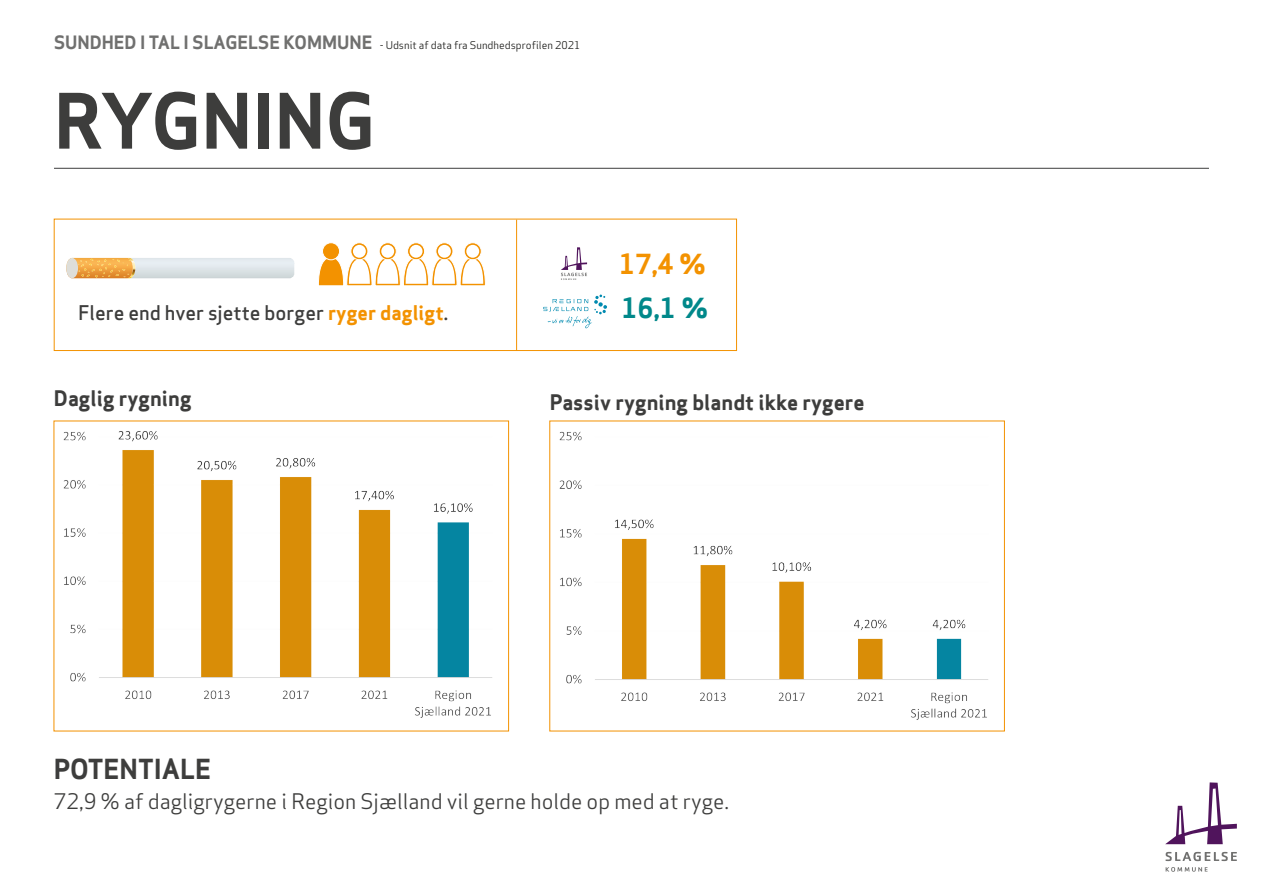
<style>
.page{position:relative;width:1263px;height:893px;background:#fff}
.page>*{position:absolute;margin:0;border:0;box-sizing:border-box;transform-origin:0 0}
.t1{font:700 74.4px "Apex Sans";color:#3d3d3c}
.t2{font:700 27px "Apex Sans";color:#3d3d3c}
.t3{font:700 27px "Apex Sans";color:#f39200}
.t4{font:700 27px "Apex Sans";color:#00888a}
.t5{font:21px "Apex Sans";color:#3d3d3c}
.t6{font:700 21px "Apex Sans";color:#3d3d3c}
.t7{font:500 19.8px "Apex Sans";color:#3d3d3c}
.t8{font:10.5px "Apex Sans";color:#1d1d1b}
.s1{font-weight:700;font-size:18px;color:#70706f}
.s2{font-weight:700;color:#f39200}
</style>
<div class="page">
<svg style="left:1165px;top:852px;width:72px;height:9px"></svg>
<svg style="left:1165px;top:867px;width:42px;height:5px"></svg>
<svg style="left:1165px;top:782px;width:72px;height:62px"></svg>
<hr style="left:54px;top:168px;width:1155px;height:1px;background:#3d3d3c">
<div style="left:54px;top:219px;width:683px;height:132px;background:#fff;border:1px solid #f39200"></div>
<svg style="left:66px;top:258px;width:228px;height:20px;background:#e1d4be"></svg>
<svg style="left:351px;top:243px;width:17px;height:17px"></svg>
<div style="left:350px;top:242px;width:18px;height:18px;border:1px solid #fff;border-radius:50%"></div>
<div style="left:353px;top:245px;width:13px;height:13px;background:#fff;border-radius:50%"></div>
<div style="left:322px;top:243px;width:18px;height:17px;background:#f39200;border-radius:50%"></div>
<div style="left:322px;top:242px;width:18px;height:18px;border:1px solid #fff;border-radius:50%"></div>
<svg style="left:379px;top:243px;width:17px;height:17px"></svg>
<div style="left:379px;top:242px;width:18px;height:18px;border:1px solid #fff;border-radius:50%"></div>
<div style="left:381px;top:245px;width:13px;height:13px;background:#fff;border-radius:50%"></div>
<svg style="left:407px;top:243px;width:18px;height:17px"></svg>
<div style="left:407px;top:242px;width:18px;height:18px;border:1px solid #fff;border-radius:50%"></div>
<div style="left:410px;top:245px;width:12px;height:13px;background:#fff;border-radius:50%"></div>
<svg style="left:436px;top:243px;width:17px;height:17px"></svg>
<div style="left:435px;top:242px;width:18px;height:18px;border:1px solid #fff;border-radius:50%"></div>
<div style="left:438px;top:245px;width:13px;height:13px;background:#fff;border-radius:50%"></div>
<svg style="left:561px;top:247px;width:26px;height:33px"></svg>
<hr style="left:516px;top:220px;width:1px;height:131px;background:#f39200">
<svg style="left:464px;top:243px;width:17px;height:17px"></svg>
<div style="left:464px;top:242px;width:18px;height:18px;border:1px solid #fff;border-radius:50%"></div>
<svg style="left:318px;top:256px;width:168px;height:30px"></svg>
<div style="left:466px;top:245px;width:13px;height:13px;background:#fff;border-radius:50%"></div>
<img style="left:63px;top:431px;width:429px;height:287px">
<img style="left:559px;top:431px;width:429px;height:289px">
<svg style="left:543px;top:294px;width:64px;height:34px"></svg>
<p class="t8" style="left:54px;top:37px;width:528px"><span class="s1">SUNDHED I TAL I SLAGELSE KOMMUNE</span> - Udsnit af data fra Sundhedsprofilen 2021</p>
<p class="t1" style="left:54px;top:73px;width:323px">RYGNING</p>
<p class="t7" style="left:78px;top:295px;width:372px">Flere end hver sjette borger <span class="s2">ryger dagligt</span>.</p>
<p class="t3" style="left:619px;top:246px;width:88px">17,4 %</p>
<p class="t4" style="left:621px;top:291px;width:88px">16,1 %</p>
<p class="t6" style="left:54px;top:385px;width:139px">Daglig rygning</p>
<p class="t6" style="left:550px;top:389px;width:316px">Passiv rygning blandt ikke rygere</p>
<p class="t2" style="left:54px;top:752px;width:159px">POTENTIALE</p>
<p class="t5" style="left:54px;top:784px;width:676px">72,9 % af dagligrygerne i Region Sjælland vil gerne holde op med at ryge.</p>
</div>
